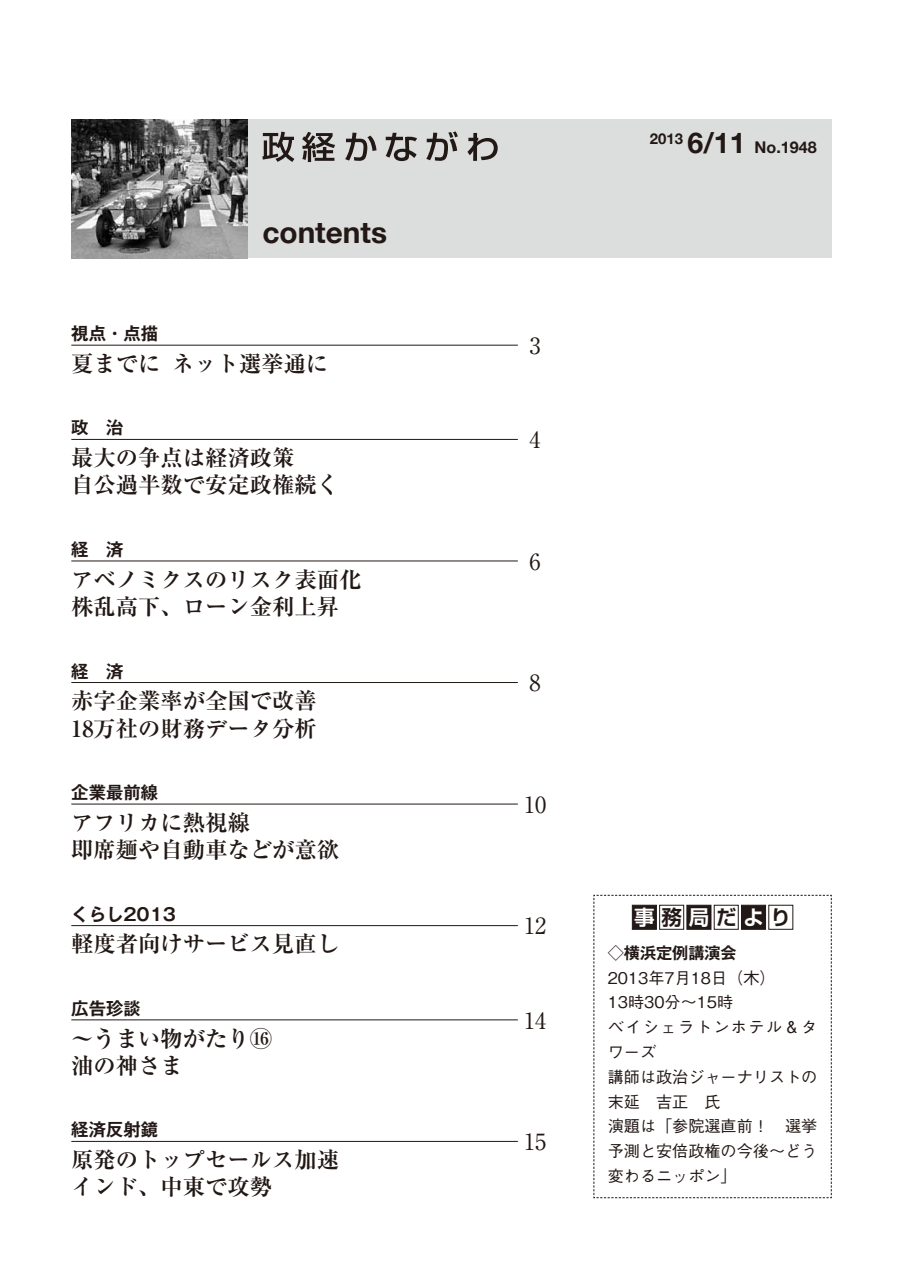
<style>
.page{position:relative;width:903px;height:1275px;background:#fff}
.page>*{position:absolute;margin:0;border:0;box-sizing:border-box;transform-origin:0 0}
.t1{font:700 29.75px "Helvetica Neue";color:#221815}
.t2{font:700 28.53px "Helvetica Neue";color:#221815}
.t3{font:700 22.4px/27.3px "Ryumin Pr 6 N";color:#221815}
.t4{font:22.4px "Ryumin Pr 6 N";color:#221815}
.t5{font:700 20.47px "Shin Go Pr 6 N De";letter-spacing:.335em;color:#fff}
.t6{font:700 17.32px "Gothic MB101 Pr 6 N De";color:#221815}
.t7{font:500 16.1px/24.8px "Gothic BBB Pr 6 N";color:#221815}
.t8{font:700 16.1px "Gothic MB101 Pr 6 N De";color:#221815}
.t9{font:700 16.1px "Helvetica Neue";color:#221815}
.t10{font:700 14.88px "Helvetica Neue";color:#221815}
.s1{color:#221815}
</style>
<div class="page">
<div style="left:71px;top:119px;width:761px;height:139px;background:#dcdddd"></div>
<img style="left:71px;top:119px;width:176px;height:139px">
<svg style="left:262px;top:132px;width:32px;height:30px"></svg>
<svg style="left:302px;top:132px;width:33px;height:30px"></svg>
<svg style="left:345px;top:133px;width:31px;height:28px"></svg>
<svg style="left:426px;top:131px;width:32px;height:30px"></svg>
<svg style="left:467px;top:133px;width:31px;height:28px"></svg>
<svg style="left:386px;top:133px;width:31px;height:28px"></svg>
<hr style="left:71px;top:345px;width:447px;height:1px;background:#221815">
<hr style="left:71px;top:439px;width:447px;height:1px;background:#221815">
<hr style="left:71px;top:561px;width:447px;height:1px;background:#221815">
<hr style="left:71px;top:682px;width:447px;height:1px;background:#221815">
<hr style="left:71px;top:804px;width:447px;height:1px;background:#221815">
<hr style="left:71px;top:925px;width:447px;height:1px;background:#221815">
<hr style="left:71px;top:1019px;width:447px;height:1px;background:#221815">
<hr style="left:71px;top:1141px;width:447px;height:1px;background:#221815">
<svg style="left:593px;top:894px;width:239px;height:304px"></svg>
<div style="left:632px;top:905px;width:25px;height:25px;background:#221815;border:1px solid #221815"></div>
<div style="left:686px;top:905px;width:25px;height:25px;background:#221815;border:1px solid #221815"></div>
<div style="left:741px;top:905px;width:25px;height:25px;background:#221815;border:1px solid #221815"></div>
<div style="left:659px;top:905px;width:25px;height:25px;border:1px solid #221815"></div>
<div style="left:714px;top:905px;width:25px;height:25px;border:1px solid #221815"></div>
<p class="t6" style="left:71px;top:319px;width:88px">視点・点描</p>
<h1 class="t1" style="left:262px;top:214px;width:126px">contents</h1>
<p class="t3" style="left:71px;top:349px;width:258px">夏までに　ネット選挙通に</p>
<p class="t6" style="left:71px;top:413px;width:54px">政　治</p>
<p class="t3" style="left:71px;top:443px;width:269px">最大の争点は経済政策<br>自公過半数で安定政権続く</p>
<p class="t6" style="left:71px;top:535px;width:54px">経　済</p>
<p class="t3" style="left:71px;top:565px;width:292px">アベノミクスのリスク表面化株乱高下、ローン金利上昇</p>
<p class="t6" style="left:71px;top:657px;width:54px">経　済</p>
<p class="t3" style="left:71px;top:686px;width:247px">赤字企業率が全国で改善<br>18万社の財務データ分析</p>
<p class="t6" style="left:71px;top:778px;width:88px">企業最前線</p>
<p class="t3" style="left:71px;top:808px;width:269px">アフリカに熱視線<br>即席麺や自動車などが意欲</p>
<p class="t6" style="left:71px;top:900px;width:106px">くらし2013</p>
<p class="t3" style="left:71px;top:929px;width:269px">軽度者向けサービス見直し</p>
<p class="t6" style="left:71px;top:994px;width:71px">広告珍談</p>
<p class="t3" style="left:71px;top:1023px;width:202px">～うまい物がたり16油の神さま</p>
<p class="t6" style="left:71px;top:1115px;width:88px">経済反射鏡</p>
<p class="t3" style="left:71px;top:1145px;width:269px">原発のトップセールス加速インド、中東で攻勢</p>
<p class="t2" style="left:687px;top:126px;width:60px">6/11</p>
<p class="t10" style="left:650px;top:130px;width:35px">2013</p>
<p class="t9" style="left:755px;top:138px;width:64px">No.1948</p>
<p class="t4" style="left:530px;top:328px;width:13px">3</p>
<p class="t4" style="left:530px;top:422px;width:13px">4</p>
<p class="t4" style="left:530px;top:544px;width:13px">6</p>
<p class="t4" style="left:530px;top:665px;width:13px">8</p>
<p class="t4" style="left:524px;top:787px;width:24px">10</p>
<p class="t4" style="left:524px;top:908px;width:24px">12</p>
<p class="t4" style="left:524px;top:1003px;width:24px">14</p>
<p class="t4" style="left:524px;top:1124px;width:24px">15</p>
<p class="t5" style="left:634px;top:900px;width:158px">事<span class="s1">務</span>局<span class="s1">だ</span>よ<span class="s1">り</span></p>
<p class="t8" style="left:608px;top:939px;width:130px">◇横浜定例講演会</p>
<p class="t7" style="left:608px;top:964px;width:211px">2013年7月18日（木(<br>13時30分～15時<br>ベイシェラトンホテル＆タワーズ<br>講師は政治ジャーナリストの末延　吉正　氏<br>演題は「参院選直前！　選挙予測と安倍政権の今後～どう変わるニッポン「</p>
</div>
